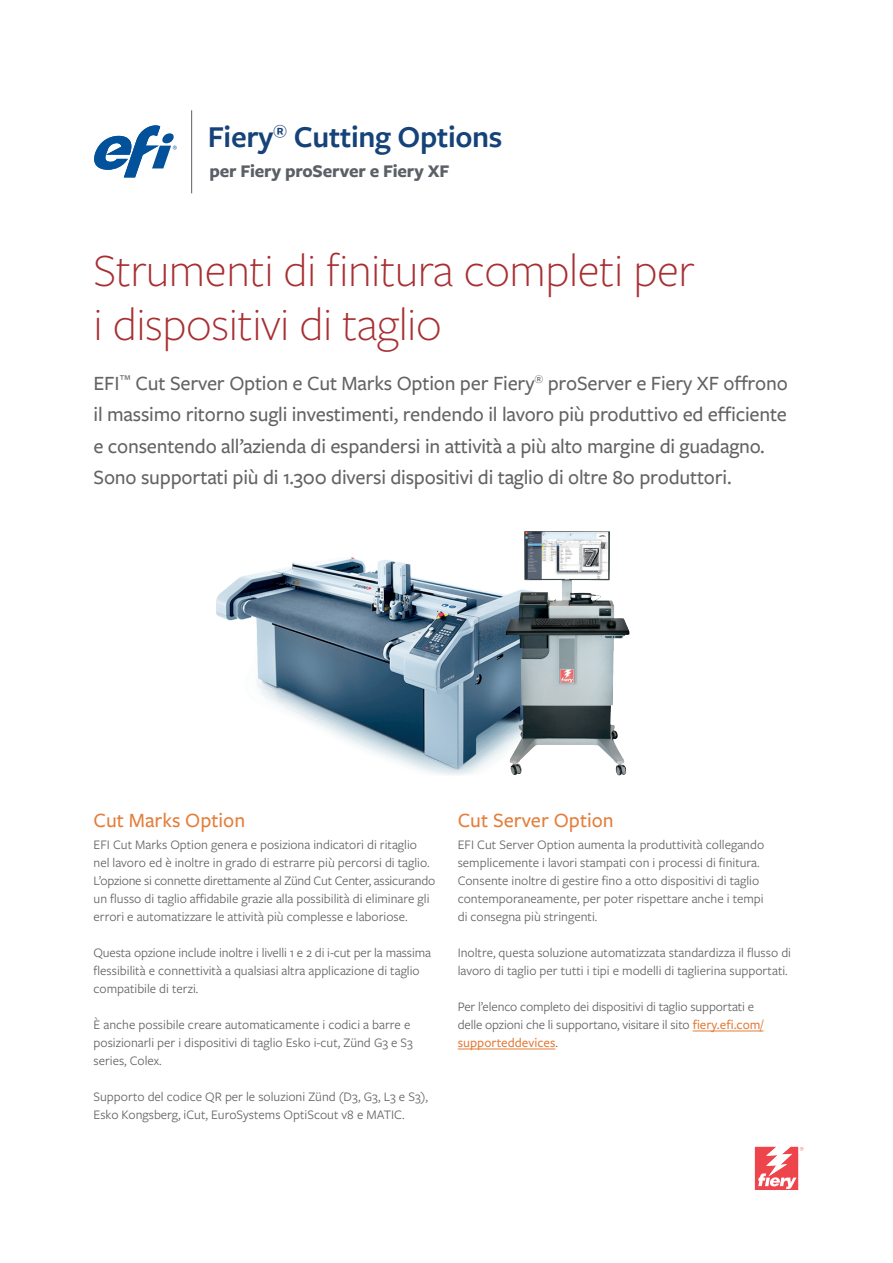
<style>
.page{position:relative;width:893px;height:1263px;background:#fff}
.page>*{position:absolute;margin:0;border:0;box-sizing:border-box;transform-origin:0 0}
.t1{font:300 48px/54px "Freight Sans Pro";letter-spacing:-.01em;color:#a82f32}
.t2{font:600 31.5px "Freight Sans Pro";letter-spacing:-.01em;color:#154379}
.t3{font:500 21px/31.5px "Freight Sans Pro";letter-spacing:-.01em;color:#636366}
.t4{font:500 21px "Freight Sans Pro";color:#e47d3a}
.t5{font:700 18.45px "Freight Sans Pro";letter-spacing:-.01em;color:#5b5f66}
.t6{font:13.5px/18px "Freight Sans Pro";color:#636366}
.s1{font-weight:500;color:#e47d3a}
</style>
<div class="page">
<svg style="left:755px;top:1147px;width:48px;height:43px"></svg>
<hr style="left:693px;top:1031px;width:70px;height:1px;background:#e47d3a">
<hr style="left:458px;top:1049px;width:97px;height:1px;background:#e47d3a">
<svg style="left:94px;top:125px;width:83px;height:52px"></svg>
<hr style="left:191px;top:110px;width:1px;height:83px;background:#5a6066">
<img style="left:216px;top:557px;width:404px;height:219px">
<img style="left:506px;top:531px;width:124px;height:244px">
<h2 class="t2" style="left:208px;top:116px;width:296px">Fiery<sup>®</sup> Cutting Options</h2>
<h3 class="t5" style="left:209px;top:159px;width:242px">per Fiery proServer e Fiery XF</h3>
<h1 class="t1" style="left:94px;top:242px;width:602px">Strumenti di finitura completi per i dispositivi di taglio</h1>
<p class="t3" style="left:94px;top:367px;width:696px">EFI<sup>™</sup> Cut Server Option e Cut Marks Option per Fiery<sup>®</sup> proServer e Fiery XF offrono il massimo ritorno sugli investimenti, rendendo il lavoro più produttivo ed efficiente e consentendo all’azienda di espandersi in attività a più alto margine di guadagno.<br>Sono supportati più di 1.300 diversi dispositivi di taglio di oltre 80 produttori.</p>
<h3 class="t4" style="left:94px;top:806px;width:153px">Cut Marks Option</h3>
<p class="t6" style="left:94px;top:835px;width:343px">EFI Cut Marks Option genera e posiziona indicatori di ritaglio nel lavoro ed è inoltre in grado di estrarre più percorsi di taglio.<br>L’opzione si connette direttamente al Zünd Cut Center, assicurando un flusso di taglio affidabile grazie alla possibilità di eliminare gli errori e automatizzare le attività più complesse e laboriose.</p>
<p class="t6" style="left:94px;top:943px;width:339px">Questa opzione include inoltre i livelli 1 e 2 di i-cut per la massima flessibilità e connettività a qualsiasi altra applicazione di taglio compatibile di terzi.</p>
<p class="t6" style="left:94px;top:1015px;width:321px">È anche possibile creare automaticamente i codici a barre e posizionarli per i dispositivi di taglio Esko i-cut, Zünd G3 e S3 series, Colex.</p>
<p class="t6" style="left:94px;top:1087px;width:336px">Supporto del codice QR per le soluzioni Zünd (D3, G3, L3 e S3),<br>Esko Kongsberg, iCut, EuroSystems OptiScout v8 e MATIC.</p>
<h3 class="t4" style="left:458px;top:806px;width:158px">Cut Server Option</h3>
<p class="t6" style="left:458px;top:835px;width:308px">EFI Cut Server Option aumenta la produttività collegando semplicemente i lavori stampati con i processi di finitura.<br>Consente inoltre di gestire fino a otto dispositivi di taglio contemporaneamente, per poter rispettare anche i tempi di consegna più stringenti.</p>
<p class="t6" style="left:458px;top:943px;width:335px">Inoltre, questa soluzione automatizzata standardizza il flusso di lavoro di taglio per tutti i tipi e modelli di taglierina supportati.</p>
<p class="t6" style="left:458px;top:997px;width:307px">Per l’elenco completo dei dispositivi di taglio supportati e delle opzioni che li supportano, visitare il sito <span class="s1">fiery.efi.com/ supporteddevices</span>.</p>
</div>
